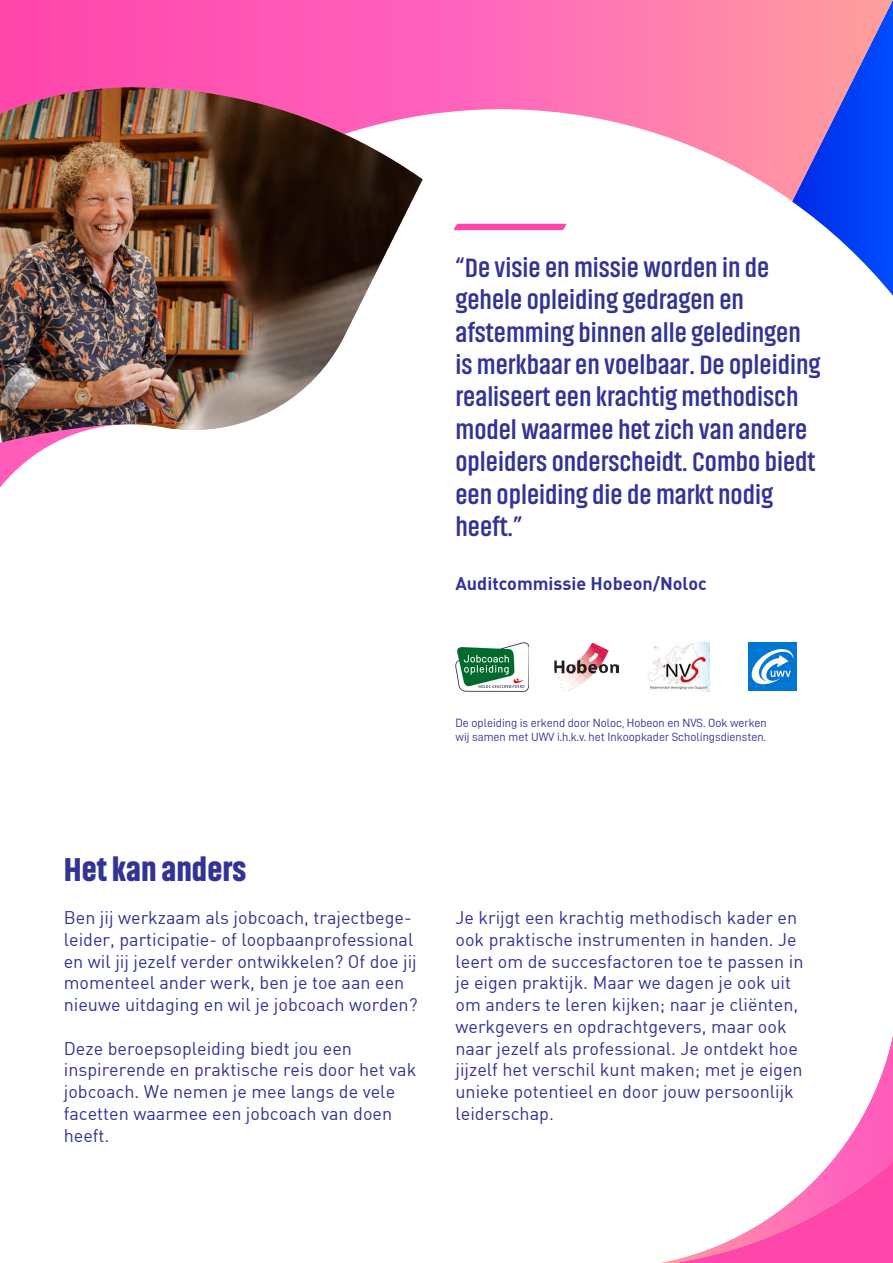
<style>
.page{position:relative;width:893px;height:1263px;background:#fff}
.page>*{position:absolute;margin:0;border:0;box-sizing:border-box;transform-origin:0 0}
.t1{font:900 33px "Akhand";color:#333396}
.t2{font:700 27px/32.4px "Akhand";color:#333396}
.t3{font:18px/21.8px "DIN";color:#333396}
.t4{font:18px "DIN Bold";color:#333396}
.t5{font:12px/14.4px "D DIN";color:#333396}
</style>
<div class="page">
<svg style="left:0;top:0;width:893px;height:296px"></svg>
<svg style="left:662px;top:1036px;width:231px;height:227px"></svg>
<svg style="left:454px;top:224px;width:112px;height:6px"></svg>
<svg style="left:0;top:443px;width:54px;height:45px"></svg>
<img style="left:0;top:87px;width:423px;height:356px">
<img style="left:648px;top:642px;width:61px;height:49px">
<img style="left:555px;top:642px;width:63px;height:49px">
<img style="left:456px;top:642px;width:73px;height:49px">
<img style="left:748px;top:642px;width:48px;height:48px">
<p class="t2" style="left:455px;top:251px;width:366px">“De visie en missie worden in de gehele opleiding gedragen en afstemming binnen alle geledingen is merkbaar en voelbaar. De opleiding realiseert een krachtig methodisch model waarmee het zich van andere opleiders onderscheidt. Combo biedt een opleiding die de markt nodig heeft.”</p>
<p class="t4" style="left:455px;top:572px;width:253px">Auditcommissie Hobeon/Noloc</p>
<p class="t5" style="left:455px;top:715px;width:313px">De opleiding is erkend door Noloc, Hobeon en NVS. Ook werken wij samen met UWV i.h.k.v. het Inkoopkader Scholingsdiensten.</p>
<h1 class="t1" style="left:64px;top:851px;width:184px">Het kan anders</h1>
<p class="t3" style="left:64px;top:906px;width:355px">Ben jij werkzaam als jobcoach, trajectbege&shy;leider, participatie- of loopbaanprofessional en wil jij jezelf verder ontwikkelen? Of doe jij momenteel ander werk, ben je toe aan een nieuwe uitdaging en wil je jobcoach worden?</p>
<p class="t3" style="left:64px;top:1037px;width:354px">Deze beroepsopleiding biedt jou een inspirerende en praktische reis door het vak jobcoach. We nemen je mee langs de vele facetten waarmee een jobcoach van doen heeft.</p>
<p class="t3" style="left:455px;top:906px;width:349px">Je krijgt een krachtig methodisch kader en ook praktische instrumenten in handen. Je leert om de succesfactoren toe te passen in je eigen praktijk. Maar we dagen je ook uit om anders te leren kijken; naar je cliënten, werkgevers en opdrachtgevers, maar ook naar jezelf als professional. Je ontdekt hoe jijzelf het verschil kunt maken; met je eigen unieke potentieel en door jouw persoonlijk leiderschap.</p>
</div>
